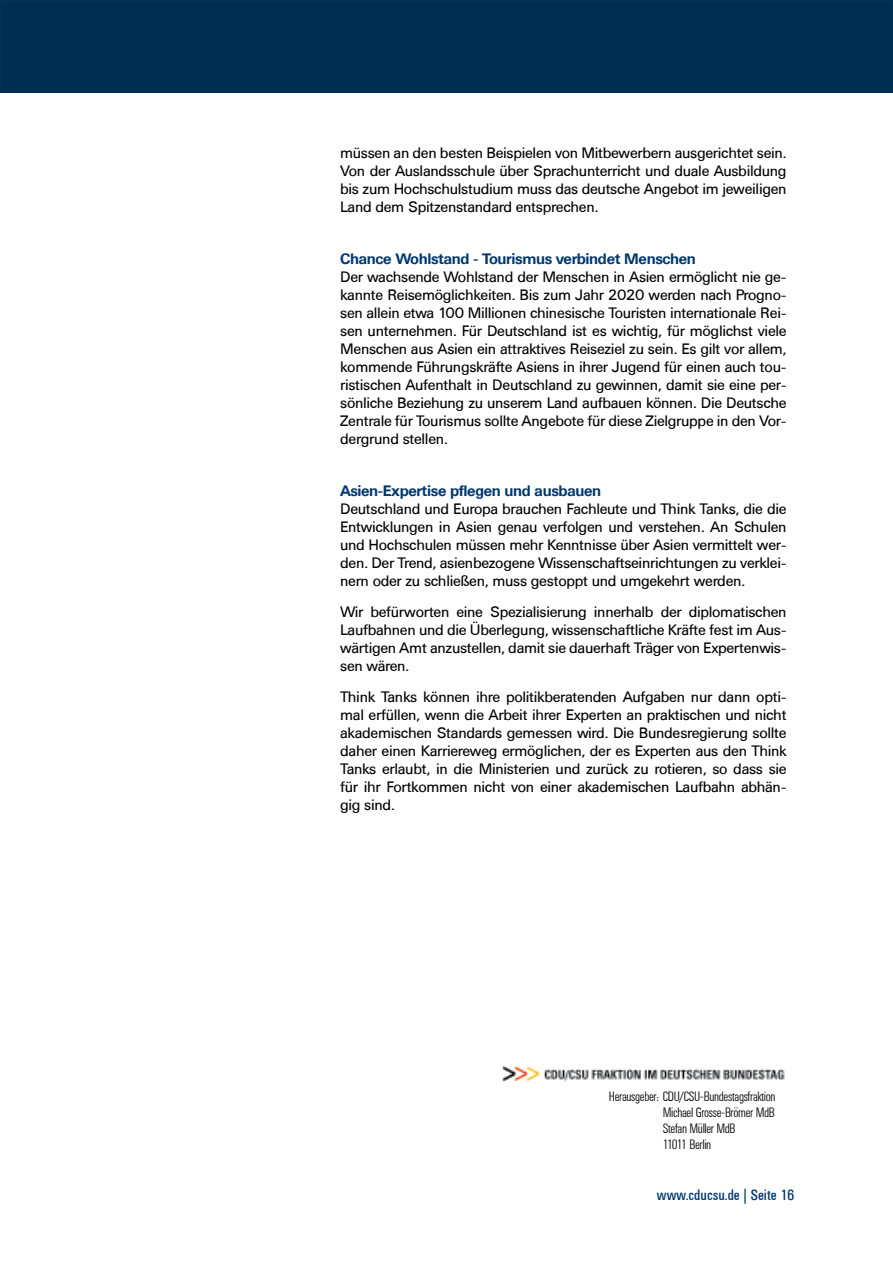
<style>
.page{position:relative;width:893px;height:1263px;background:#fff}
.page>*{position:absolute;margin:0;border:0;box-sizing:border-box;transform-origin:0 0}
.t1{font:15px/18px "Univers BSK";letter-spacing:-.025em;color:#000;text-align:justify}
.t2{font:700 15px "Univers BSK";letter-spacing:-.025em;color:#00376d}
.t3{font:15px "Univers Condensed BSK";color:#00376d}
.t4{font:300 13.5px/16.2px "Univers Condensed BSK";letter-spacing:-.025em;color:#000}
</style>
<div class="page">
<img style="left:502px;top:1065px;width:283px;height:17px">
<div style="left:0;top:0;width:893px;height:93px;background:#002d51"></div>
<p class="t1" style="left:340px;top:144px;width:448px">müssen an den besten Beispielen von Mitbewerbern ausgerichtet sein.<br>Von der Auslandsschule über Sprachunterricht und duale Ausbildung bis zum Hochschulstudium muss das deutsche Angebot im jeweiligen Land dem Spitzenstandard entsprechen.</p>
<p class="t2" style="left:340px;top:250px;width:357px">Chance Wohlstand - Tourismus verbindet Menschen</p>
<p class="t1" style="left:340px;top:268px;width:448px">Der wachsende Wohlstand der Menschen in Asien ermöglicht nie ge&shy;kannte Reisemöglichkeiten. Bis zum Jahr 2020 werden nach Progno&shy;sen allein etwa 100 Millionen chinesische Touristen internationale Rei&shy;sen unternehmen. Für Deutschland ist es wichtig, für möglichst viele Menschen aus Asien ein attraktives Reiseziel zu sein. Es gilt vor allem, kommende Führungskräfte Asiens in ihrer Jugend für einen auch tou&shy;ristischen Aufenthalt in Deutschland zu gewinnen, damit sie eine per&shy;sönliche Beziehung zu unserem Land aufbauen können. Die Deutsche Zentrale für Tourismus sollte Angebote für diese Zielgruppe in den Vor&shy;dergrund stellen.</p>
<p class="t2" style="left:340px;top:482px;width:263px">Asien-Expertise pflegen und ausbauen</p>
<p class="t1" style="left:340px;top:500px;width:448px">Deutschland und Europa brauchen Fachleute und Think Tanks, die die Entwicklungen in Asien genau verfolgen und verstehen. An Schulen und Hochschulen müssen mehr Kenntnisse über Asien vermittelt wer&shy;den. Der Trend, asienbezogene Wissenschaftseinrichtungen zu verklei&shy;nern oder zu schließen, muss gestoppt und umgekehrt werden.</p>
<p class="t1" style="left:340px;top:603px;width:448px">Wir befürworten eine Spezialisierung innerhalb der diplomatischen Laufbahnen und die Überlegung, wissenschaftliche Kräfte fest im Aus&shy;wärtigen Amt anzustellen, damit sie dauerhaft Träger von Expertenwis&shy;sen wären.</p>
<p class="t1" style="left:340px;top:688px;width:448px">Think Tanks können ihre politikberatenden Aufgaben nur dann opti&shy;mal erfüllen, wenn die Arbeit ihrer Experten an praktischen und nicht akademischen Standards gemessen wird. Die Bundesregierung sollte daher einen Karriereweg ermöglichen, der es Experten aus den Think Tanks erlaubt, in die Ministerien und zurück zu rotieren, so dass sie für ihr Fortkommen nicht von einer akademischen Laufbahn abhän&shy;gig sind.</p>
<p class="t4" style="left:663px;top:1088px;width:114px;text-indent:-54px">Herausgeber: CDU/CSU-Bundestagsfraktion<br>Michael Grosse-Brömer MdB<br>Stefan Müller MdB<br>11011 Berlin</p>
<p class="t3" style="left:657px;top:1187px;width:139px">www.cducsu.de | Seite 16</p>
</div>
